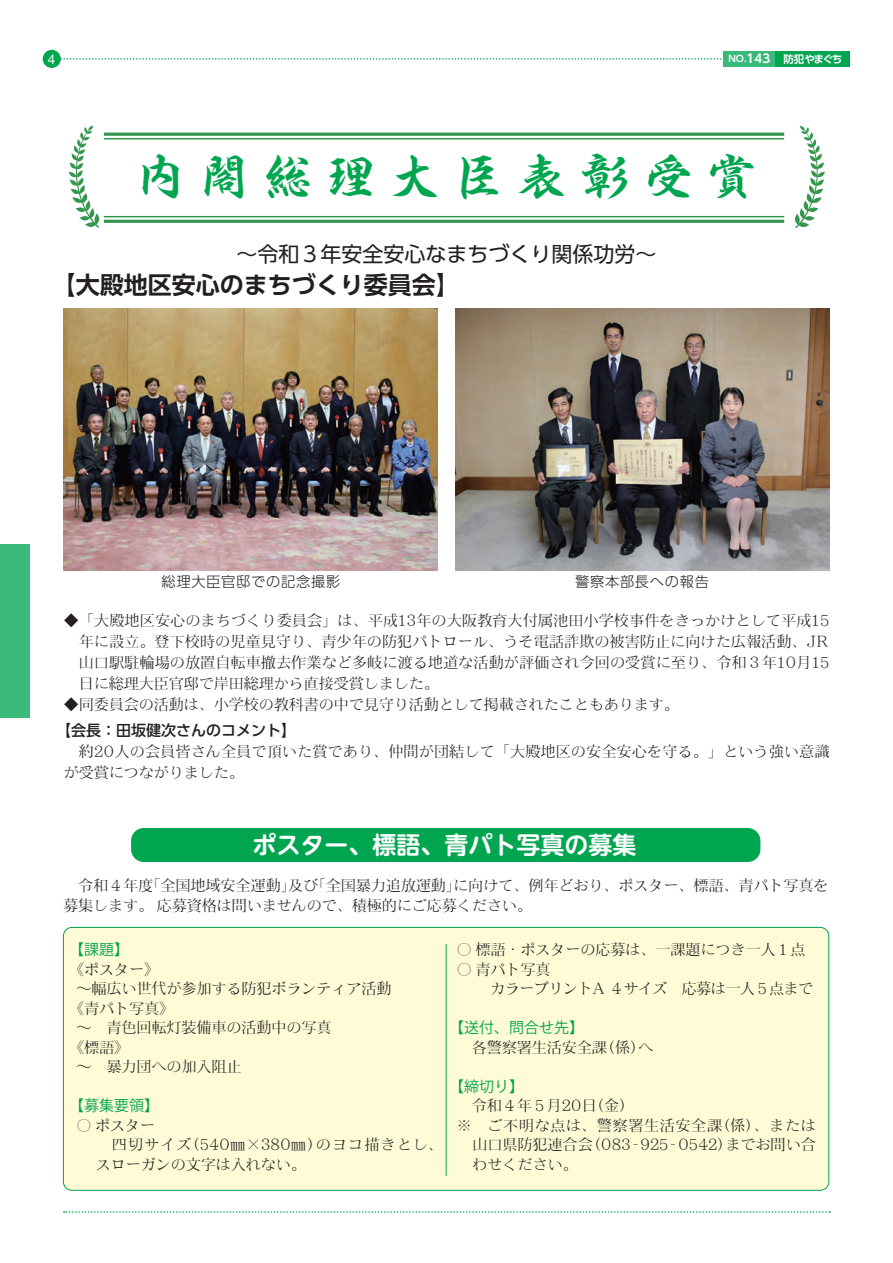
<style>
.page{position:relative;width:893px;height:1263px;background:#fff}
.page>*{position:absolute;margin:0;border:0;box-sizing:border-box;transform-origin:0 0}
.t1{font:49.5px "Hira Gyo Std N W8";color:#00a54f}
.t2{font:700 24px "UD Shin Go Pr 6 N De";color:#231f20}
.t3{font:700 24px "UD Shin M Go Pro De";color:#fff}
.t4{font:21px "UD Shin Go Pr 6 N";color:#231f20}
.t5{font:15px/21px "NIS M1 SJIS 83 pv RKSJ H";color:#231f20}
.t6{font:15px/19.5px "NIS M1 SJIS 83 pv RKSJ H";letter-spacing:-.03em;color:#231f20}
.t7{font:15px "Koz Go Pr 6 N";color:#00a54f}
.t8{font:15px "NIS M1 SJIS 83 pv RKSJ H";letter-spacing:.05em;color:#231f20}
.t9{font:500 15px "UD Shin Go Pro";color:#231f20}
.t10{font:300 14.25px "UD Shin Go Pr 6 N";letter-spacing:.05em;color:#231f20}
.t11{font:13.5px "Helvetica Neue";color:#fff}
.t12{font:700 10.5px "UD Shin Go Pro De";letter-spacing:-.13em;color:#fff}
.s1{font-size:9px}
.s2{font-size:12px}
</style>
<div class="page">
<svg style="left:61px;top:58px;width:661px;height:2px"></svg>
<div style="left:43px;top:50px;width:18px;height:18px;background:#00a54f;border-radius:50%"></div>
<div style="left:723px;top:51px;width:53px;height:16px;background:#39b97a"></div>
<div style="left:776px;top:51px;width:74px;height:16px;background:#00a54f"></div>
<div style="left:0;top:545px;width:30px;height:173px;background:#39b97a"></div>
<svg style="left:64px;top:1211px;width:766px;height:2px"></svg>
<svg style="left:69px;top:126px;width:31px;height:102px"></svg>
<svg style="left:795px;top:126px;width:30px;height:102px"></svg>
<hr style="left:104px;top:133px;width:680px;height:3px;background:#33974d">
<hr style="left:104px;top:138px;width:680px;height:1px;background:#33974d">
<hr style="left:104px;top:220px;width:680px;height:3px;background:#33974d">
<hr style="left:104px;top:216px;width:680px;height:1px;background:#33974d">
<div style="left:131px;top:828px;width:629px;height:34px;background:#00a54f;border-radius:13px"></div>
<div style="left:63px;top:927px;width:766px;height:263px;background:#fffbd6;border-radius:9px"></div>
<hr style="left:446px;top:944px;width:1px;height:232px;background:#00a54f">
<img style="left:64px;top:308px;width:374px;height:262px">
<img style="left:455px;top:308px;width:374px;height:262px">
<p class="t11" style="left:48px;top:49px;width:9px">4</p>
<p class="t12" style="left:728px;top:50px;width:115px"><span class="s1">NO.</span><span class="s2">143</span> 防犯やまぐち</p>
<h1 class="t1" style="left:136px;top:137px;width:623px">内 閣 総 理 大 臣 表 彰 受 賞</h1>
<h3 class="t4" style="left:236px;top:237px;width:422px">～令和３年安全安心なまちづくり関係功労～</h3>
<h2 class="t2" style="left:52px;top:266px;width:410px">【大殿地区安心のまちづくり委員会】</h2>
<p class="t10" style="left:161px;top:570px;width:180px">総理大臣官邸での記念撮影</p>
<p class="t10" style="left:575px;top:570px;width:135px">警察本部長への報告</p>
<p class="t5" style="left:79px;top:609px;width:752px;text-align:justify;text-indent:-15px">◆「大殿地区安心のまちづくり委員会」は、平成13年の大阪教育大付属池田小学校事件をきっかけとして平成15年に設立。登下校時の児童見守り、青少年の防犯パトロール、うそ電話詐欺の被害防止に向けた広報活動、JR山口駅駐輪場の放置自転車撤去作業など多岐に渡る地道な活動が評価され今回の受賞に至り、令和３年10月15日に総理大臣官邸で岸田総理から直接受賞しました。</p>
<p class="t5" style="left:64px;top:693px;width:617px">◆同委員会の活動は、小学校の教科書の中で見守り活動として掲載されたこともあります。</p>
<p class="t9" style="left:56px;top:718px;width:241px">【会長：田坂健次さんのコメント】</p>
<p class="t5" style="left:64px;top:739px;width:767px">　約20人の会員皆さん全員で頂いた賞であり、仲間が団結して「大殿地区の安全安心を守る。」という強い意識が受賞につながりました。</p>
<h2 class="t3" style="left:253px;top:825px;width:385px">ポスター、標語、青パト写真の募集</h2>
<p class="t5" style="left:63px;top:875px;width:767px;line-height:19.5px;text-indent:15px">令和４年度「全国地域安全運動」及び「全国暴力追放運動」に向けて、例年どおり、ポスター、標語、青パト写真を募集します。 応募資格は問いませんので、積極的にご応募ください。</p>
<p class="t7" style="left:69px;top:941px;width:62px">【課題】</p>
<p class="t5" style="left:69px;top:958px;width:92px">《ポスター》</p>
<p class="t5" style="left:77px;top:977px;width:317px">〜幅広い世代が参加する防犯ボランティア活動</p>
<p class="t5" style="left:69px;top:997px;width:107px">《青パト写真》</p>
<p class="t5" style="left:77px;top:1016px;width:257px">〜　青色回転灯装備車の活動中の写真</p>
<p class="t5" style="left:69px;top:1036px;width:62px">《標語》</p>
<p class="t5" style="left:77px;top:1055px;width:167px">〜　暴力団への加入阻止</p>
<p class="t7" style="left:69px;top:1097px;width:92px">【募集要領】</p>
<p class="t5" style="left:96px;top:1114px;width:349px;line-height:19.5px;text-indent:-19px">○ ポスター<br>　四切サイズ(540㎜×380㎜）のヨコ描きとし、スローガンの文字は入れない。</p>
<p class="t5" style="left:457px;top:938px;width:350px">○ 標語・ポスターの応募は、一課題につき一人１点</p>
<p class="t6" style="left:476px;top:958px;width:339px;text-indent:-19px">○ 青パト写真<br>　カラープリントA ４サイズ　応募は一人５点まで</p>
<p class="t7" style="left:449px;top:1019px;width:136px">【送付、問合せ先】</p>
<p class="t5" style="left:472px;top:1036px;width:183px">各警察署生活安全課(係)へ</p>
<p class="t7" style="left:449px;top:1078px;width:76px">【締切り】</p>
<p class="t5" style="left:472px;top:1094px;width:164px">令和４年５月20日（金）</p>
<p class="t8" style="left:457px;top:1116px;width:360px">※　ご不明な点は、警察署生活安全課(係)、または</p>
<p class="t5" style="left:472px;top:1133px;width:345px">山口県防犯連合会(083-925-0542)までお問い合</p>
<p class="t5" style="left:472px;top:1153px;width:106px">わせください。</p>
</div>
